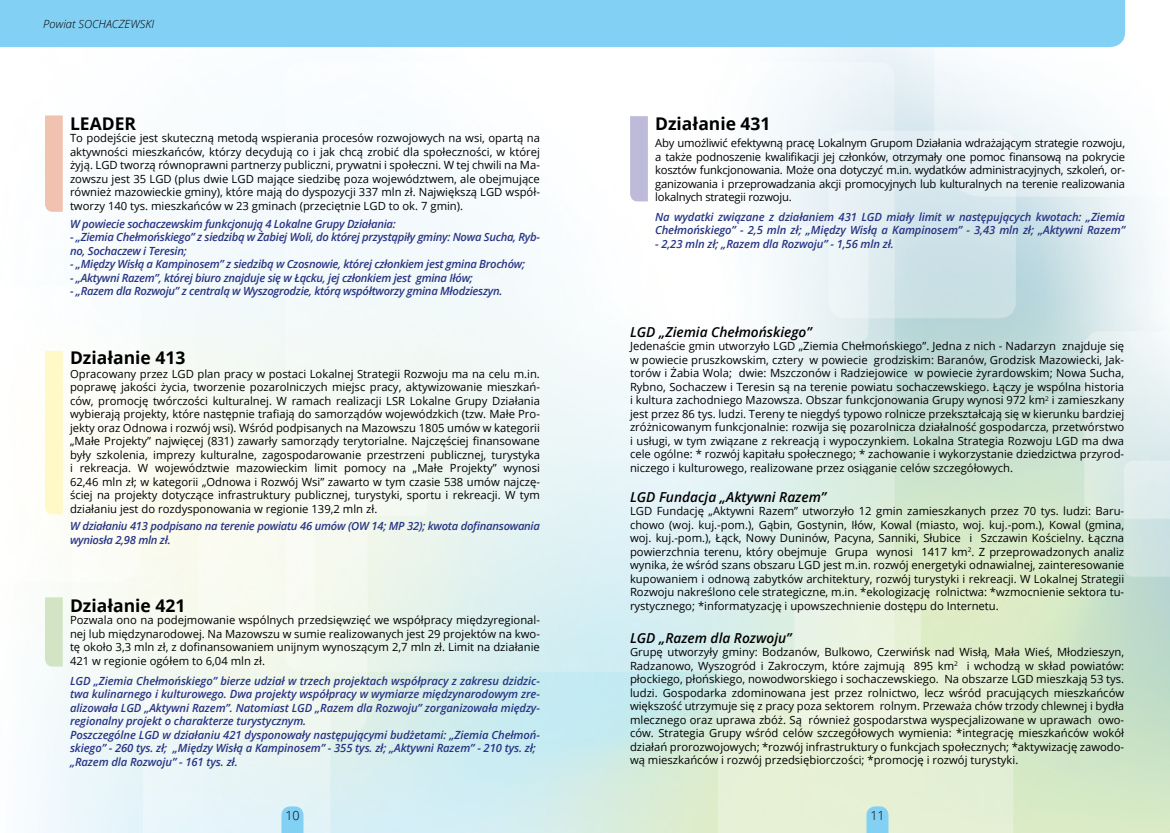
<style>
.page{position:relative;width:1170px;height:833px;background:#fff}
.page>*{position:absolute;margin:0;border:0;box-sizing:border-box;transform-origin:0 0}
.t1{font:700 17.5px "Open Sans";color:#000}
.t2{font:italic 600 13.75px "Open Sans";color:#000}
.t3{font:300 12.5px "Open Sans";color:#000}
.t4{font:11.25px/13.5px "Open Sans";color:#000;text-align:justify}
.t5{font:italic 600 11.25px/13.5px "Open Sans";letter-spacing:-.01em;color:#283583}
.t6{font:italic 300 11.25px "Open Sans";color:#000}
</style>
<div class="page">
<div style="left:0;top:0;width:1124px;height:47px;background:#83d0f5"></div>
<svg style="left:45px;top:115px;width:18px;height:97px;background:#f1c3b1"></svg>
<div style="left:45px;top:351px;width:18px;height:163px;background:#fff9c7"></div>
<svg style="left:45px;top:597px;width:18px;height:69px"></svg>
<svg style="left:630px;top:116px;width:17px;height:85px"></svg>
<svg style="left:281px;top:806px;width:22px;height:27px"></svg>
<svg style="left:866px;top:806px;width:22px;height:27px"></svg>
<p class="t6" style="left:43px;top:16px;width:113px">Powiat SOCHACZEWSKI</p>
<h1 class="t1" style="left:70px;top:111px;width:68px">LEADER</h1>
<p class="t4" style="left:70px;top:131px;width:471px">To podejście jest skuteczną metodą wspierania procesów rozwojowych na wsi, opartą na aktywności mieszkańców, którzy decydują co i jak chcą zrobić dla społeczności, w której żyją. LGD tworzą równoprawni partnerzy publiczni, prywatni i społeczni. W tej chwili na Ma&shy;zowszu jest 35 LGD (plus dwie LGD mające siedzibę poza województwem, ale obejmujące również mazowieckie gminy), które mają do dyspozycji 337 mln zł. Największą LGD współ&shy;tworzy 140 tys. mieszkańców w 23 gminach (przeciętnie LGD to ok. 7 gmin).</p>
<p class="t5" style="left:70px;top:217px;width:327px">W powiecie sochaczewskim funkcjonują 4 Lokalne Grupy Działania:</p>
<p class="t5" style="left:70px;top:230px;width:471px">- „Ziemia Chełmońskiego” z siedzibą w Żabiej Woli, do której przystąpiły gminy: Nowa Sucha, Ryb&shy;no, Sochaczew i Teresin;</p>
<p class="t5" style="left:70px;top:257px;width:456px">- „Między Wisłą a Kampinosem” z siedzibą w Czosnowie, której członkiem jest gmina Brochów;</p>
<p class="t5" style="left:70px;top:271px;width:404px">- „Aktywni Razem”, której biuro znajduje się w Łącku, jej członkiem jest gmina Iłów;</p>
<p class="t5" style="left:70px;top:284px;width:434px">- „Razem dla Rozwoju” z centralą w Wyszogrodzie, którą współtworzy gmina Młodzieszyn.</p>
<h1 class="t1" style="left:70px;top:346px;width:117px">Działanie 413</h1>
<p class="t4" style="left:70px;top:366px;width:471px">Opracowany przez LGD plan pracy w postaci Lokalnej Strategii Rozwoju ma na celu m.in. poprawę jakości życia, tworzenie pozarolniczych miejsc pracy, aktywizowanie mieszkań&shy;ców, promocję twórczości kulturalnej. W ramach realizacji LSR Lokalne Grupy Działania wybierają projekty, które następnie trafiają do samorządów wojewódzkich (tzw. Małe Pro&shy;jekty oraz Odnowa i rozwój wsi). Wśród podpisanych na Mazowszu 1805 umów w kategorii „Małe Projekty” najwięcej (831) zawarły samorządy terytorialne. Najczęściej finansowane były szkolenia, imprezy kulturalne, zagospodarowanie przestrzeni publicznej, turystyka i rekreacja. W województwie mazowieckim limit pomocy na „Małe Projekty” wynosi 62,46 mln zł; w kategorii „Odnowa i Rozwój Wsi” zawarto w tym czasie 538 umów najczę&shy;ściej na projekty dotyczące infrastruktury publicznej, turystyki, sportu i rekreacji. W tym działaniu jest do rozdysponowania w regionie 139,2 mln zł.</p>
<p class="t5" style="left:70px;top:519px;width:471px">W działaniu 413 podpisano na terenie powiatu 46 umów (OW 14; MP 32); kwota dofinansowania wyniosła 2,98 mln zł.</p>
<h1 class="t1" style="left:70px;top:593px;width:117px">Działanie 421</h1>
<p class="t4" style="left:70px;top:613px;width:471px">Pozwala ono na podejmowanie wspólnych przedsięwzięć we współpracy międzyregional&shy;nej lub międzynarodowej. Na Mazowszu w sumie realizowanych jest 29 projektów na kwo&shy;tę około 3,3 mln zł, z dofinansowaniem unijnym wynoszącym 2,7 mln zł. Limit na działanie 421 w regionie ogółem to 6,04 mln zł.</p>
<p class="t5" style="left:70px;top:673px;width:471px">LGD „Ziemia Chełmońskiego” bierze udział w trzech projektach współpracy z zakresu dzidzic&shy;twa kulinarnego i kulturowego. Dwa projekty współpracy w wymiarze międzynarodowym zre&shy;alizowała LGD „Aktywni Razem”. Natomiast LGD „Razem dla Rozwoju” zorganizowała między&shy;regionalny projekt o charakterze turystycznym.<br>Poszczególne LGD w działaniu 421 dysponowały następującymi budżetami: „Ziemia Chełmoń&shy;skiego” - 260 tys. zł; „Między Wisłą a Kampinosem” - 355 tys. zł; „Aktywni Razem” - 210 tys. zł; „Razem dla Rozwoju” - 161 tys. zł.</p>
<h1 class="t1" style="left:655px;top:111px;width:117px">Działanie 431</h1>
<p class="t4" style="left:655px;top:136px;width:471px">Aby umożliwić efektywną pracę Lokalnym Grupom Działania wdrażającym strategie rozwoju, a także podnoszenie kwalifikacji jej członków, otrzymały one pomoc finansową na pokrycie kosztów funkcjonowania. Może ona dotyczyć m.in. wydatków administracyjnych, szkoleń, or&shy;ganizowania i przeprowadzania akcji promocyjnych lub kulturalnych na terenie realizowania lokalnych strategii rozwoju.</p>
<p class="t5" style="left:655px;top:209px;width:471px">Na wydatki związane z działaniem 431 LGD miały limit w następujących kwotach: „Ziemia<br>Chełmońskiego” - 2,5 mln zł; „Między Wisłą a Kampinosem” - 3,43 mln zł; „Aktywni Razem”</p>
<p class="t5" style="left:655px;top:236px;width:240px">- 2,23 mln zł; „Razem dla Rozwoju” - 1,56 mln zł.</p>
<p class="t2" style="left:630px;top:322px;width:183px">LGD „Ziemia Chełmońskiego”</p>
<p class="t4" style="left:630px;top:339px;width:495px">Jedenaście gmin utworzyło LGD „Ziemia Chełmońskiego”. Jedna z nich - Nadarzyn znajduje się w powiecie pruszkowskim, cztery w powiecie grodziskim: Baranów, Grodzisk Mazowiecki, Jak&shy;torów i Żabia Wola; dwie: Mszczonów i Radziejowice w powiecie żyrardowskim; Nowa Sucha, Rybno, Sochaczew i Teresin są na terenie powiatu sochaczewskiego. Łączy je wspólna historia i kultura zachodniego Mazowsza. Obszar funkcjonowania Grupy wynosi 972 km<sup>2</sup> i zamieszkany jest przez 86 tys. ludzi. Tereny te niegdyś typowo rolnicze przekształcają się w kierunku bardziej zróżnicowanym funkcjonalnie: rozwija się pozarolnicza działalność gospodarcza, przetwórstwo i usługi, w tym związane z rekreacją i wypoczynkiem. Lokalna Strategia Rozwoju LGD ma dwa cele ogólne: * rozwój kapitału społecznego; * zachowanie i wykorzystanie dziedzictwa przyrod&shy;niczego i kulturowego, realizowane przez osiąganie celów szczegółowych.</p>
<p class="t2" style="left:630px;top:487px;width:198px">LGD Fundacja „Aktywni Razem”</p>
<p class="t4" style="left:630px;top:504px;width:495px">LGD Fundację „Aktywni Razem” utworzyło 12 gmin zamieszkanych przez 70 tys. ludzi: Baru&shy;chowo (woj. kuj.-pom.), Gąbin, Gostynin, Iłów, Kowal (miasto, woj. kuj.-pom.), Kowal (gmina, woj. kuj.-pom.), Łąck, Nowy Duninów, Pacyna, Sanniki, Słubice i Szczawin Kościelny. Łączna powierzchnia terenu, który obejmuje Grupa wynosi 1417 km<sup>2</sup>. Z przeprowadzonych analiz wynika, że wśród szans obszaru LGD jest m.in. rozwój energetyki odnawialnej, zainteresowanie kupowaniem i odnową zabytków architektury, rozwój turystyki i rekreacji. W Lokalnej Strategii Rozwoju nakreślono cele strategiczne, m.in. *ekologizację rolnictwa: *wzmocnienie sektora tu&shy;rystycznego; *informatyzację i upowszechnienie dostępu do Internetu.</p>
<p class="t2" style="left:630px;top:628px;width:163px">LGD „Razem dla Rozwoju”</p>
<p class="t4" style="left:630px;top:645px;width:495px">Grupę utworzyły gminy: Bodzanów, Bulkowo, Czerwińsk nad Wisłą, Mała Wieś, Młodzieszyn, Radzanowo, Wyszogród i Zakroczym, które zajmują 895 km<sup>2</sup> i wchodzą w skład powiatów: płockiego, płońskiego, nowodworskiego i sochaczewskiego. Na obszarze LGD mieszkają 53 tys. ludzi. Gospodarka zdominowana jest przez rolnictwo, lecz wśród pracujących mieszkańców większość utrzymuje się z pracy poza sektorem rolnym. Przeważa chów trzody chlewnej i bydła mlecznego oraz uprawa zbóż. Są również gospodarstwa wyspecjalizowane w uprawach owo&shy;ców. Strategia Grupy wśród celów szczegółowych wymienia: *integrację mieszkańców wokół działań prorozwojowych; *rozwój infrastruktury o funkcjach społecznych; *aktywizację zawodo&shy;wą mieszkańców i rozwój przedsiębiorczości; *promocję i rozwój turystyki.</p>
<p class="t3" style="left:285px;top:807px;width:16px">10</p>
<p class="t3" style="left:870px;top:807px;width:16px">11</p>
</div>
